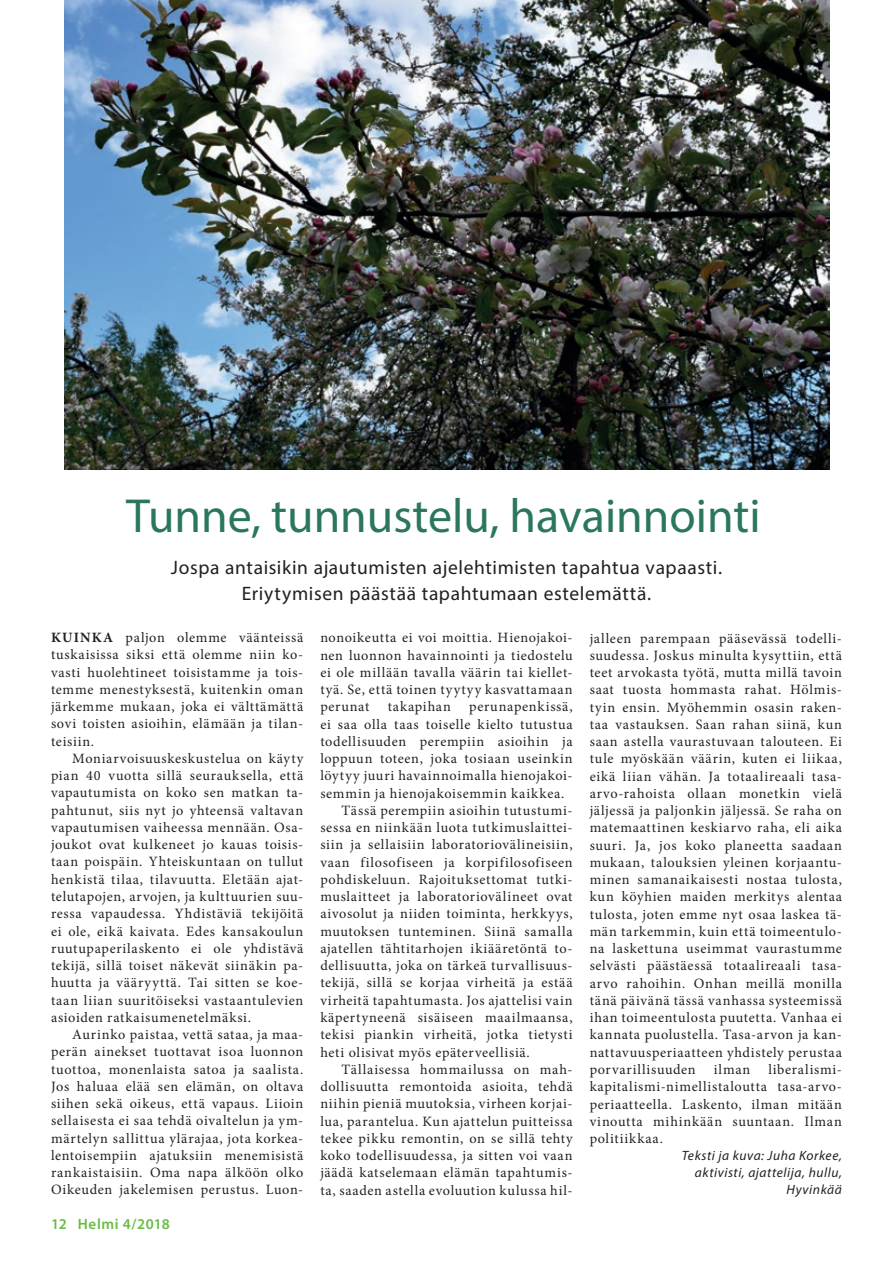
<style>
.page{position:relative;width:893px;height:1263px;background:#fff}
.page>*{position:absolute;margin:0;border:0;box-sizing:border-box;transform-origin:0 0}
.t1{font:48px "Myriad Pro";color:#2a775b}
.t2{font:19.5px/25.5px "Myriad Pro";letter-spacing:.03em;color:#231f20;text-align:center}
.t3{font:600 15px "Myriad Pro";letter-spacing:.04em;color:#68bc45}
.t4{font:14.25px/17.2px "Minion Pro";letter-spacing:.05em;color:#231f20;text-align:justify}
.t5{font:italic 13.5px/17.2px "Myriad Pro";letter-spacing:.04em;color:#231f20;text-align:right}
.s1{font-weight:700}
</style>
<div class="page">
<img style="left:64px;top:0;width:765px;height:470px">
<h1 class="t1" style="left:126px;top:487px;width:636px">Tunne, tunnustelu, havainnointi</h1>
<h2 class="t2" style="left:171px;top:554px;width:553px">Jospa antaisikin ajautumisten ajelehtimisten tapahtua vapaasti.<br>Eriytymisen päästää tapahtumaan estelemättä.</h2>
<p class="t4" style="left:51px;top:629px;width:254px"><span class="s1">KUINKA</span> paljon olemme väänteissä tuskaisissa siksi että olemme niin ko&shy;vasti huolehtineet toisistamme ja tois&shy;temme menestyksestä, kuitenkin oman järkemme mukaan, joka ei välttämättä sovi toisten asioihin, elämään ja tilan&shy;teisiin.</p>
<p class="t4" style="left:51px;top:750px;width:254px;text-indent:21px">Moniarvoisuuskeskustelua on käyty pian 40 vuotta sillä seurauksella, että vapautumista on koko sen matkan ta&shy;pahtunut, siis nyt jo yhteensä valtavan vapautumisen vaiheessa mennään. Osa&shy;joukot ovat kulkeneet jo kauas toisis&shy;taan poispäin. Yhteiskuntaan on tullut henkistä tilaa, tilavuutta. Eletään ajat&shy;telutapojen, arvojen, ja kulttuurien suu&shy;ressa vapaudessa. Yhdistäviä tekijöitä ei ole, eikä kaivata. Edes kansakoulun ruutupaperilaskento ei ole yhdistävä tekijä, sillä toiset näkevät siinäkin pa&shy;huutta ja vääryyttä. Tai sitten se koe&shy;taan liian suuritöiseksi vastaantulevien asioiden ratkaisumenetelmäksi.</p>
<p class="t4" style="left:51px;top:1026px;width:254px;text-indent:21px">Aurinko paistaa, vettä sataa, ja maa&shy;perän ainekset tuottavat isoa luonnon tuottoa, monenlaista satoa ja saalista.<br>Jos haluaa elää sen elämän, on oltava siihen sekä oikeus, että vapaus. Liioin sellaisesta ei saa tehdä oivaltelun ja ym&shy;märtelyn sallittua ylärajaa, jota korkea&shy;lentoisempiin ajatuksiin menemisistä rankaistaisiin. Oma napa älköön olko Oikeuden jakelemisen perustus. Luon-</p>
<p class="t3" style="left:51px;top:1214px;width:120px">12 Helmi 4/2018</p>
<p class="t4" style="left:320px;top:629px;width:254px">nonoikeutta ei voi moittia. Hienojakoi&shy;nen luonnon havainnointi ja tiedostelu ei ole millään tavalla väärin tai kiellet&shy;tyä. Se, että toinen tyytyy kasvattamaan perunat</p>
<p class="t4" style="left:388px;top:698px;width:65px">takapihan</p>
<p class="t4" style="left:469px;top:698px;width:105px">perunapenkissä,</p>
<p class="t4" style="left:320px;top:715px;width:254px">ei saa olla taas toiselle kielto tutustua</p>
<p class="t4" style="left:320px;top:733px;width:254px">todellisuuden perempiin asioihin ja</p>
<p class="t4" style="left:320px;top:750px;width:254px">loppuun toteen, joka tosiaan useinkin</p>
<p class="t4" style="left:320px;top:767px;width:254px">löytyy juuri havainnoimalla hienojakoi-</p>
<p class="t4" style="left:320px;top:784px;width:246px">semmin ja hienojakoisemmin kaikkea.</p>
<p class="t4" style="left:342px;top:802px;width:233px">Tässä perempiin asioihin tutustumi-</p>
<p class="t4" style="left:320px;top:819px;width:254px">sessa en niinkään luota tutkimuslaittei-</p>
<p class="t4" style="left:320px;top:836px;width:254px">siin ja sellaisiin laboratoriovälineisiin,</p>
<p class="t4" style="left:320px;top:853px;width:254px">vaan filosofiseen ja korpifilosofiseen</p>
<p class="t4" style="left:320px;top:871px;width:254px">pohdiskeluun. Rajoituksettomat tutki-</p>
<p class="t4" style="left:320px;top:888px;width:254px">muslaitteet ja laboratoriovälineet ovat</p>
<p class="t4" style="left:320px;top:905px;width:254px">aivosolut ja niiden toiminta, herkkyys,</p>
<p class="t4" style="left:320px;top:922px;width:254px">muutoksen tunteminen. Siinä samalla</p>
<p class="t4" style="left:320px;top:940px;width:254px">ajatellen tähtitarhojen ikiääretöntä to-</p>
<p class="t4" style="left:320px;top:957px;width:254px">dellisuutta, joka on tärkeä turvallisuus-</p>
<p class="t4" style="left:320px;top:974px;width:254px">tekijä, sillä se korjaa virheitä ja estää</p>
<p class="t4" style="left:320px;top:992px;width:254px">virheitä tapahtumasta. Jos ajattelisi vain</p>
<p class="t4" style="left:320px;top:1009px;width:254px">käpertyneenä sisäiseen maailmaansa,</p>
<p class="t4" style="left:320px;top:1026px;width:254px">tekisi piankin virheitä, jotka tietysti</p>
<p class="t4" style="left:320px;top:1043px;width:211px">heti olisivat myös epäterveellisiä.</p>
<p class="t4" style="left:342px;top:1061px;width:233px">Tällaisessa hommailussa on mah-</p>
<p class="t4" style="left:320px;top:1078px;width:254px">dollisuutta remontoida asioita, tehdä</p>
<p class="t4" style="left:320px;top:1095px;width:254px">niihin pieniä muutoksia, virheen korjai-</p>
<p class="t4" style="left:320px;top:1112px;width:254px">lua, parantelua. Kun ajattelun puitteissa</p>
<p class="t4" style="left:320px;top:1130px;width:254px">tekee pikku remontin, on se sillä tehty</p>
<p class="t4" style="left:320px;top:1147px;width:254px">koko todellisuudessa, ja sitten voi vaan</p>
<p class="t4" style="left:320px;top:1164px;width:254px">jäädä katselemaan elämän tapahtumis-</p>
<p class="t4" style="left:320px;top:1181px;width:254px">ta, saaden astella evoluution kulussa hil-</p>
<p class="t4" style="left:590px;top:629px;width:254px">jalleen parempaan pääsevässä todelli&shy;suudessa. Joskus minulta kysyttiin, että teet arvokasta työtä, mutta millä tavoin saat tuosta hommasta rahat. Hölmis&shy;tyin ensin. Myöhemmin osasin raken&shy;taa vastauksen. Saan rahan siinä, kun saan astella vaurastuvaan talouteen. Ei tule myöskään väärin, kuten ei liikaa, eikä liian vähän. Ja totaalireaali tasa&shy;arvo-rahoista ollaan monetkin vielä jäljessä ja paljonkin jäljessä. Se raha on matemaattinen keskiarvo raha, eli aika suuri. Ja, jos koko planeetta saadaan mukaan, talouksien yleinen korjaantu&shy;minen samanaikaisesti nostaa tulosta, kun köyhien maiden merkitys alentaa tulosta, joten emme nyt osaa laskea tä&shy;män tarkemmin, kuin että toimeentulo&shy;na laskettuna useimmat vaurastumme selvästi päästäessä totaalireaali tasa&shy;arvo rahoihin. Onhan meillä monilla tänä päivänä tässä vanhassa systeemissä ihan toimeentulosta puutetta. Vanhaa ei kannata puolustella. Tasa-arvon ja kan&shy;nattavuusperiaatteen yhdistely perustaa porvarillisuuden</p>
<p class="t4" style="left:590px;top:1061px;width:254px;text-indent:179px">liberalismi&shy;kapitalismi-nimellistaloutta tasa-arvo&shy;periaatteella. Laskento, ilman mitään vinoutta mihinkään suuntaan. Ilman politiikkaa.</p>
<p class="t5" style="left:682px;top:1146px;width:162px">Teksti ja kuva: Juha Korkee, aktivisti, ajattelija, hullu,<br>Hyvinkää</p>
<p class="t4" style="left:714px;top:1061px;width:38px">ilman</p>
</div>
